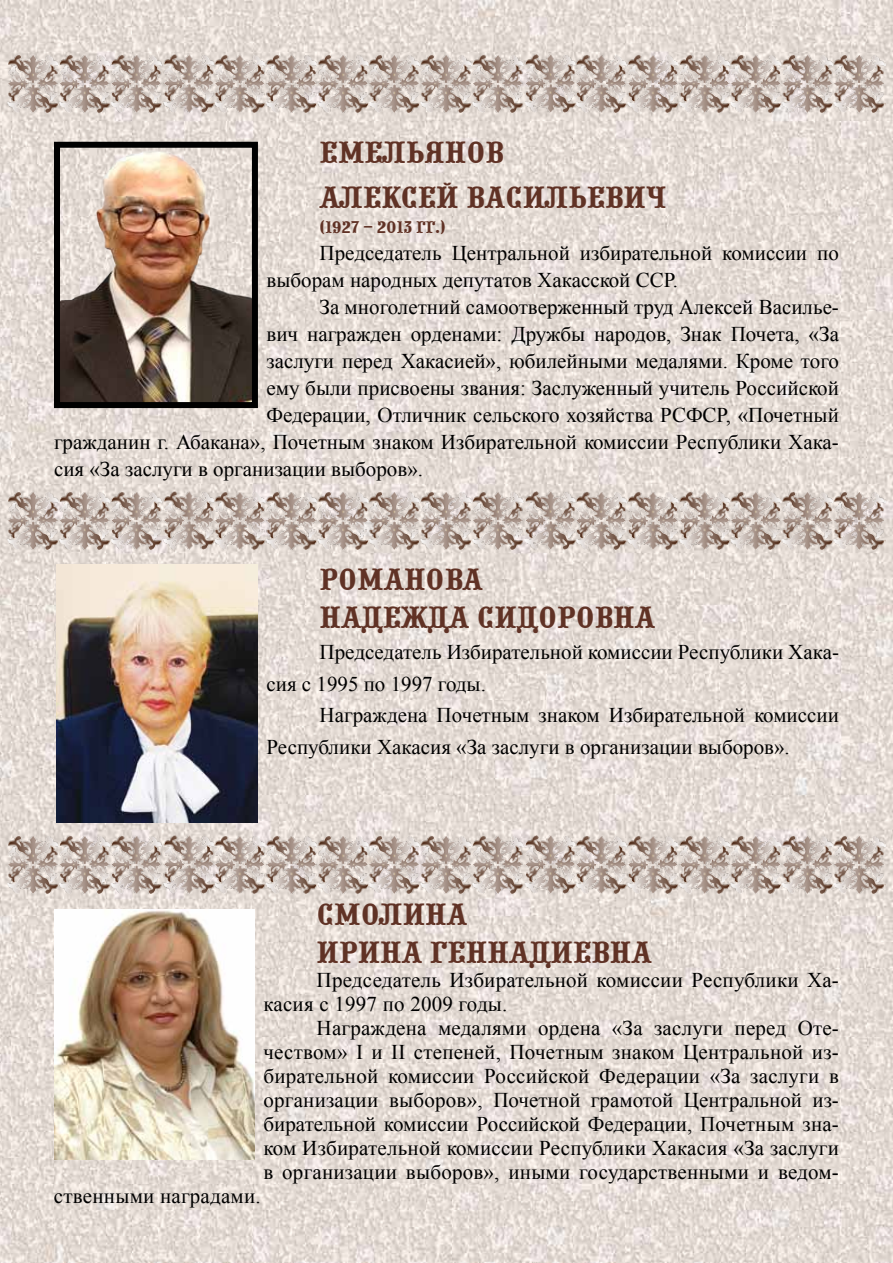
<style>
.page{position:relative;width:893px;height:1263px;background:#fff}
.page>*{position:absolute;margin:0;border:0;box-sizing:border-box;transform-origin:0 0}
.t1{font:30px/37.5px "a Presentum";color:#603225}
.t2{font:21px/24px "Times New Roman";color:#000}
.t3{font:16.5px "a Presentum";color:#603225}
</style>
<div class="page">
<img style="left:0;top:0;width:893px;height:1263px">
<img style="left:8px;top:54px;width:877px;height:59px">
<img style="left:8px;top:491px;width:877px;height:59px">
<img style="left:8px;top:835px;width:877px;height:59px">
<img style="left:61px;top:149px;width:190px;height:252px">
<div style="left:54px;top:142px;width:204px;height:266px;border:6px solid #000"></div>
<img style="left:57px;top:564px;width:201px;height:259px">
<img style="left:54px;top:909px;width:201px;height:251px">
<h1 class="t1" style="left:320px;top:131px;width:348px;line-height:45px">емельянов<br>Алексей Васильевич</h1>
<p class="t3" style="left:320px;top:219px;width:128px">(1927 – 2013 гг.)</p>
<p class="t2" style="left:266px;top:239px;width:574px;line-height:27px;text-indent:53px">Председатель Центральной избирательной комиссии по выборам народных депутатов Хакасской ССР.</p>
<p class="t2" style="left:320px;top:295px;width:521px">За многолетний самоотверженный труд Алексей Василье-</p>
<p class="t2" style="left:266px;top:322px;width:574px">вич награжден орденами: Дружбы народов, Знак Почета, «За</p>
<p class="t2" style="left:266px;top:349px;width:574px">заслуги перед Хакасией», юбилейными медалями. Кроме того</p>
<p class="t2" style="left:266px;top:376px;width:574px">ему были присвоены звания: Заслуженный учитель Российской</p>
<p class="t2" style="left:266px;top:403px;width:574px">Федерации, Отличник сельского хозяйства РСФСР, «Почетный</p>
<p class="t2" style="left:54px;top:430px;width:786px">гражданин г. Абакана», Почетным знаком Избирательной комиссии Республики Хака-</p>
<p class="t2" style="left:54px;top:457px;width:371px">сия «За заслуги в организации выборов».</p>
<h1 class="t1" style="left:320px;top:561px;width:337px">Романова<br>Надежда сидоровна</h1>
<p class="t2" style="left:266px;top:636px;width:574px;line-height:31.5px;text-indent:53px">Председатель Избирательной комиссии Республики Хака&shy;сия с 1995 по 1997 годы.</p>
<p class="t2" style="left:266px;top:699px;width:574px;line-height:31.5px;text-indent:53px">Награждена Почетным знаком Избирательной комиссии<br>Республики Хакасия «За заслуги в организации выборов».</p>
<h1 class="t1" style="left:317px;top:896px;width:337px">смолина<br>ирина геннадиевна</h1>
<p class="t2" style="left:263px;top:967px;width:577px;text-indent:53px">Председатель Избирательной комиссии Республики Ха&shy;касия с 1997 по 2009 годы.</p>
<p class="t2" style="left:263px;top:1015px;width:577px;text-align:justify;text-indent:53px">Награждена медалями ордена «За заслуги перед Оте&shy;чеством» I и II степеней, Почетным знаком Центральной из&shy;бирательной комиссии Российской Федерации «За заслуги в организации выборов», Почетной грамотой Центральной из&shy;бирательной комиссии Российской Федерации, Почетным зна&shy;ком Избирательной комиссии Республики Хакасия «За заслуги в организации выборов», иными государственными и ведом-</p>
<p class="t2" style="left:54px;top:1183px;width:208px">ственными наградами.</p>
</div>
